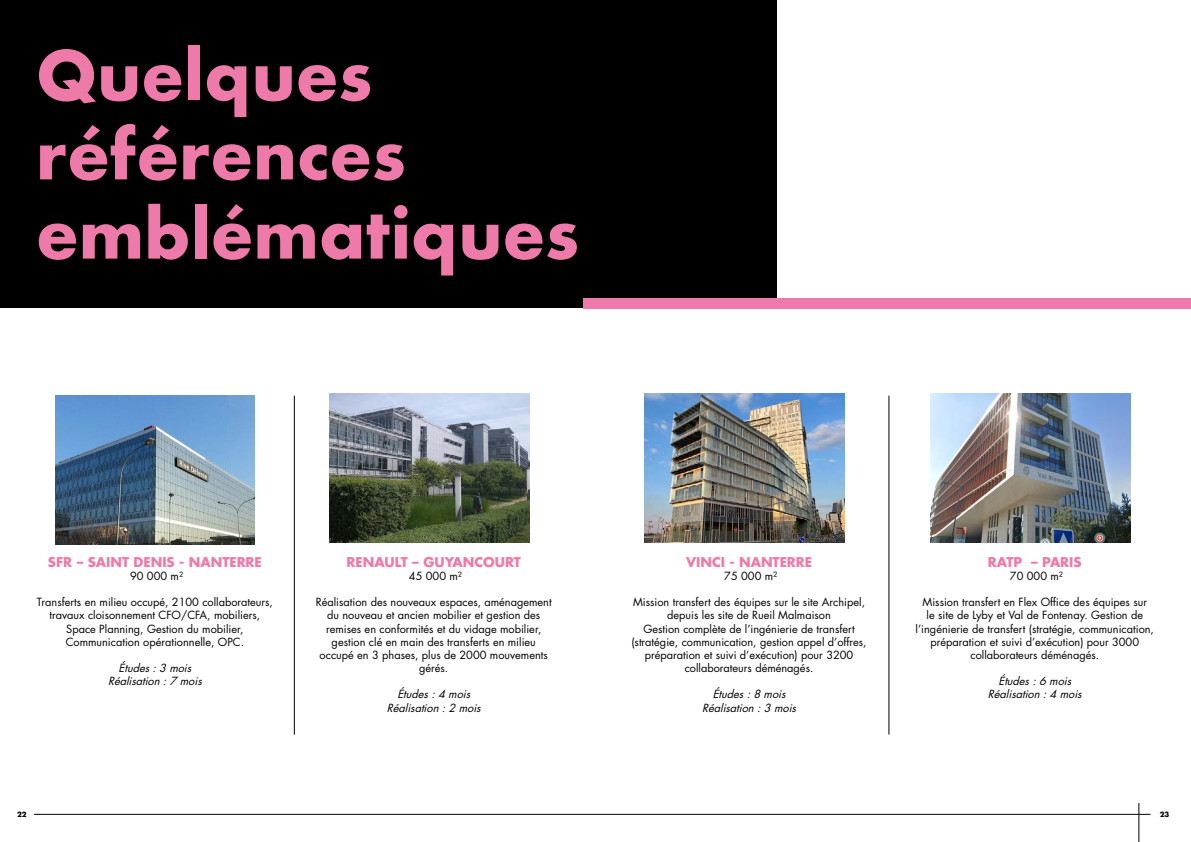
<style>
.page{position:relative;width:1191px;height:842px;background:#fff}
.page>*{position:absolute;margin:0;border:0;box-sizing:border-box;transform-origin:0 0}
.t1{font:700 66px/79.2px "Futura";color:#ee7aa9}
.t2{font:700 13.2px "Futura Std";color:#ee7aa9}
.t3{font:11px/13.2px "Futura Std";color:#000;text-align:center}
.t4{font:italic 11px/13.2px "Futura Std";color:#000;text-align:center}
.t5{font:700 8px "Futura PT";color:#000}
</style>
<div class="page">
<hr style="left:34px;top:814px;width:1116px;height:1px;background:#000">
<hr style="left:1138px;top:803px;width:1px;height:39px;background:#000">
<div style="left:0;top:0;width:777px;height:308px;background:#000"></div>
<img style="left:55px;top:396px;width:200px;height:149px">
<img style="left:329px;top:393px;width:200px;height:149px">
<hr style="left:294px;top:396px;width:1px;height:339px;background:#000">
<hr style="left:888px;top:396px;width:1px;height:339px;background:#000">
<img style="left:644px;top:393px;width:200px;height:149px">
<img style="left:930px;top:393px;width:200px;height:149px">
<div style="left:584px;top:298px;width:607px;height:10px;background:#ee7aa9"></div>
<h1 class="t1" style="left:36px;top:36px;width:544px">Quelques références emblématiques</h1>
<p class="t2" style="left:48px;top:553px;width:215px">SFR – SAINT DENIS - NANTERRE</p>
<p class="t3" style="left:130px;top:569px;width:55px">90 000 m²</p>
<p class="t3" style="left:37px;top:596px;width:238px">Transferts en milieu occupé, 2100 collaborateurs, travaux cloisonnement CFO/CFA, mobiliers, Space Planning, Gestion du mobilier, Communication opérationnelle, OPC.</p>
<p class="t4" style="left:108px;top:661px;width:98px">Études:3 mois<br>Réalisation:7 mois</p>
<p class="t2" style="left:346px;top:553px;width:176px">RENAULT – GUYANCOURT</p>
<p class="t3" style="left:409px;top:569px;width:55px">45 000 m²</p>
<p class="t3" style="left:316px;top:596px;width:237px">Réalisation des nouveaux espaces, aménagement du nouveau et ancien mobilier et gestion des remises en conformités et du vidage mobilier, gestion clé en main des transferts en milieu occupé en 3 phases, plus de 2000 mouvements gérés.</p>
<p class="t4" style="left:387px;top:688px;width:98px">Études:4 mois<br>Réalisation:2 mois</p>
<p class="t2" style="left:686px;top:553px;width:127px">VINCI - NANTERRE</p>
<p class="t3" style="left:724px;top:569px;width:55px">75 000 m²</p>
<p class="t3" style="left:631px;top:596px;width:237px">Mission transfert des équipes sur le site Archipel, depuis les site de Rueil Malmaison<br>Gestion complète de l’ingénierie de transfert (stratégie, communication, gestion appel d’offres, préparation et suivi d’exécution) pour 3200 collaborateurs déménagés.</p>
<p class="t4" style="left:702px;top:688px;width:98px">Études:8 mois<br>Réalisation:3 mois</p>
<p class="t2" style="left:988px;top:553px;width:95px">RATP – PARIS</p>
<p class="t3" style="left:1010px;top:569px;width:55px">70 000 m²</p>
<p class="t3" style="left:915px;top:596px;width:240px">Mission transfert en Flex Office des équipes sur<br>le site de Lyby et Val de Fontenay. Gestion de l’ingénierie de transfert (stratégie, communication, préparation et suivi d’exécution) pour 3000 collaborateurs déménagés.</p>
<p class="t4" style="left:988px;top:675px;width:98px">Études:6 mois<br>Réalisation:4 mois</p>
<p class="t5" style="left:17px;top:809px;width:11px">22</p>
<p class="t5" style="left:1159px;top:809px;width:11px">23</p>
</div>
